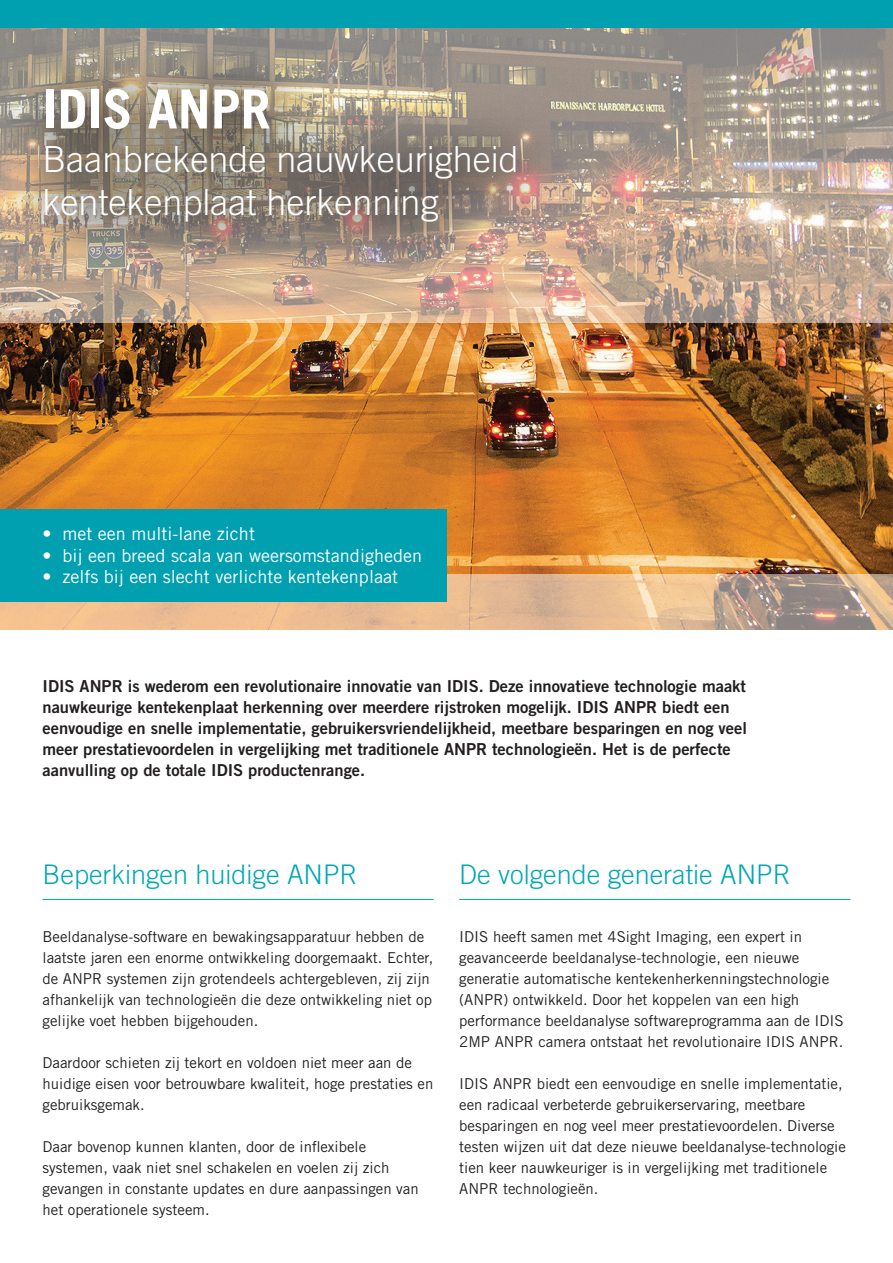
<style>
.page{position:relative;width:893px;height:1263px;background:#fff}
.page>*{position:absolute;margin:0;border:0;box-sizing:border-box;transform-origin:0 0}
.t1{font:700 54px "Trade Gothic LT Std";color:#fff}
.t2{font:300 36px/43.2px "Trade Gothic LT Std";color:#fff}
.t3{font:300 27px "Trade Gothic LT Std";color:#00a7b6}
.t4{font:18px "Trade Gothic LT Std";color:#fff}
.t5{font:16.5px/21px "Trade Gothic LT Std Bd 2";color:#231f20}
.t6{font:15px/21px "Trade Gothic LT Std";color:#231f20}
</style>
<div class="page">
<div style="left:0;top:0;width:893px;height:28px;background:#00a0b0"></div>
<img style="left:0;top:323px;width:893px;height:251px">
<hr style="left:43px;top:899px;width:391px;height:1px;background:#00a0b0">
<hr style="left:459px;top:899px;width:391px;height:1px;background:#00a0b0">
<svg style="left:0;top:28px;width:893px;height:295px;background:#baa695"></svg>
<svg style="left:0;top:574px;width:893px;height:55px;background:#dab492"></svg>
<div style="left:0;top:509px;width:446px;height:93px;background:#00a0b0"></div>
<img style="left:0;top:39px;width:576px;height:242px">
<h1 class="t1" style="left:43px;top:76px;width:230px">IDIS ANPR</h1>
<h2 class="t2" style="left:43px;top:137px;width:478px">Baanbrekende nauwkeurigheid kentekenplaat herkenning</h2>
<p class="t4" style="left:43px;top:523px;width:214px">• met een multi-lane zicht</p>
<p class="t4" style="left:43px;top:545px;width:381px">• bij een breed scala van weersomstandigheden</p>
<p class="t4" style="left:43px;top:566px;width:357px">• zelfs bij een slecht verlichte kentekenplaat</p>
<p class="t5" style="left:43px;top:676px;width:706px">IDIS ANPR is wederom een revolutionaire innovatie van IDIS. Deze innovatieve technologie maakt nauwkeurige kentekenplaat herkenning over meerdere rijstroken mogelijk. IDIS ANPR biedt een eenvoudige en snelle implementatie, gebruikersvriendelijkheid, meetbare besparingen en nog veel meer prestatievoordelen in vergelijking met traditionele ANPR technologieën. Het is de perfecte aanvulling op de totale IDIS productenrange.</p>
<h3 class="t3" style="left:43px;top:858px;width:317px">Beperkingen huidige ANPR</h3>
<h3 class="t3" style="left:459px;top:858px;width:333px">De volgende generatie ANPR</h3>
<p class="t6" style="left:43px;top:926px;width:392px">Beeldanalyse-software en bewakingsapparatuur hebben de laatste jaren een enorme ontwikkeling doorgemaakt. Echter, de ANPR systemen zijn grotendeels achtergebleven, zij zijn afhankelijk van technologieën die deze ontwikkeling niet op gelijke voet hebben bijgehouden.</p>
<p class="t6" style="left:43px;top:1052px;width:392px">Daardoor schieten zij tekort en voldoen niet meer aan de huidige eisen voor betrouwbare kwaliteit, hoge prestaties en gebruiksgemak.</p>
<p class="t6" style="left:43px;top:1136px;width:378px">Daar bovenop kunnen klanten, door de inflexibele systemen, vaak niet snel schakelen en voelen zij zich gevangen in constante updates en dure aanpassingen van het operationele systeem.</p>
<p class="t6" style="left:459px;top:926px;width:386px">IDIS heeft samen met 4Sight Imaging, een expert in geavanceerde beeldanalyse-technologie, een nieuwe generatie automatische kentekenherkenningstechnologie (ANPR) ontwikkeld. Door het koppelen van een high performance beeldanalyse softwareprogramma aan de IDIS 2MP ANPR camera ontstaat het revolutionaire IDIS ANPR.</p>
<p class="t6" style="left:459px;top:1073px;width:388px">IDIS ANPR biedt een eenvoudige en snelle implementatie, een radicaal verbeterde gebruikerservaring, meetbare besparingen en nog veel meer prestatievoordelen. Diverse testen wijzen uit dat deze nieuwe beeldanalyse-technologie tien keer nauwkeuriger is in vergelijking met traditionele ANPR technologieën.</p>
</div>
